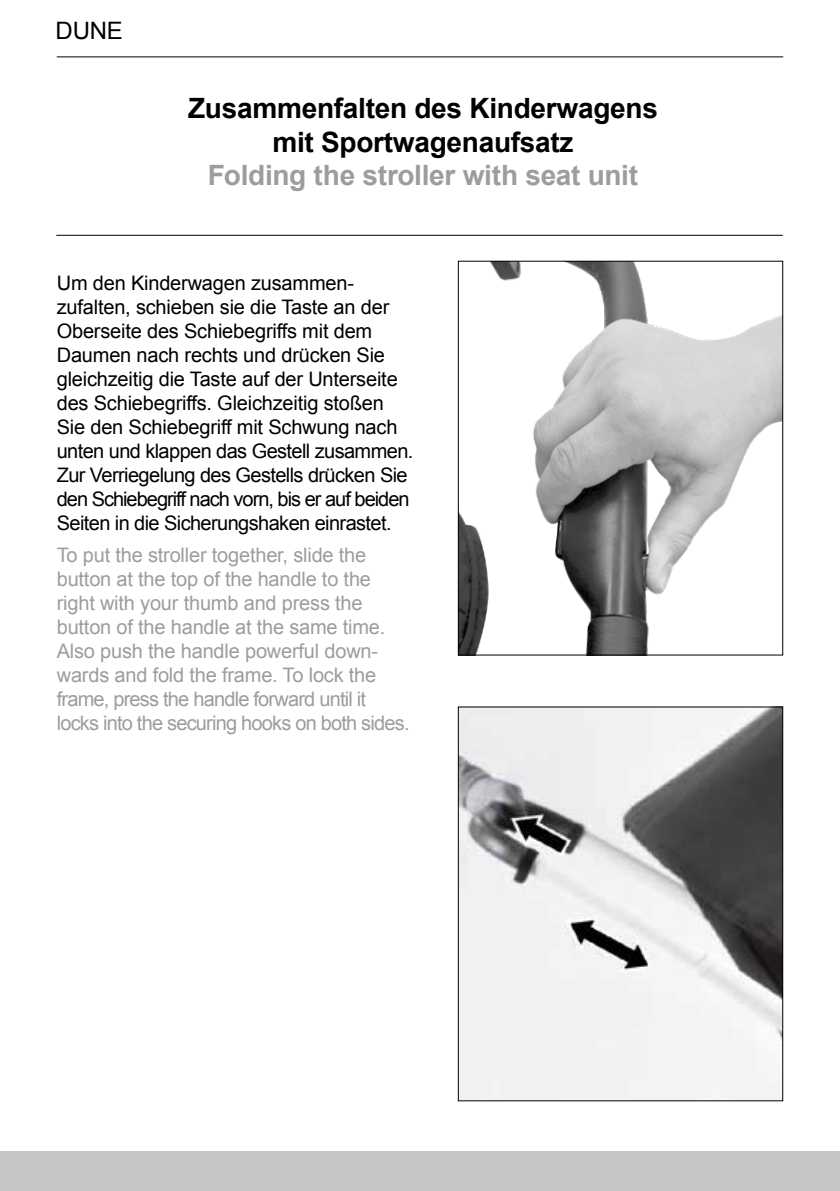
<style>
.page{position:relative;width:840px;height:1191px;background:#fff}
.page>*{position:absolute;margin:0;border:0;box-sizing:border-box;transform-origin:0 0}
.t1{font:700 28px/33.6px "Arial";letter-spacing:-.01em;color:#000;text-align:center}
.t2{font:700 28px "Arial";letter-spacing:-.01em;color:#9d9d9c}
.t3{font:24px "Arial";color:#000}
.t4{font:20px/24px "Arial";letter-spacing:-.01em;color:#000}
.t5{font:20px/24px "Arial";letter-spacing:-.01em;color:#9d9d9c}
</style>
<div class="page">
<div style="left:0;top:1151px;width:839px;height:40px;background:#c6c6c6"></div>
<hr style="left:57px;top:56px;width:725px;height:1px;background:#000">
<hr style="left:56px;top:235px;width:726px;height:1px;background:#000">
<img style="left:459px;top:708px;width:321px;height:391px">
<div style="left:457px;top:706px;width:325px;height:395px;border:1px solid #000"></div>
<img style="left:459px;top:263px;width:321px;height:390px">
<div style="left:457px;top:261px;width:325px;height:394px;border:1px solid #000"></div>
<p class="t3" style="left:56px;top:15px;width:69px">DUNE</p>
<h1 class="t1" style="left:188px;top:92px;width:471px">Zusammenfalten des Kinderwagens mit Sportwagenaufsatz</h1>
<h1 class="t2" style="left:208px;top:157px;width:432px">Folding the stroller with seat unit</h1>
<p class="t4" style="left:57px;top:271px;width:358px">Um den Kinderwagen zusammen&shy;zufalten, schieben sie die Taste an der Oberseite des Schiebegriffs mit dem Daumen nach rechts und drücken Sie gleichzeitig die Taste auf der Unterseite des Schiebegriffs. Gleichzeitig stoßen Sie den Schiebegriff mit Schwung nach unten und klappen das Gestell zusammen.<br>Zur Verriegelung des Gestells drücken Sie den Schiebegriff nach vorn, bis er auf beiden Seiten in die Sicherungshaken einrastet.</p>
<p class="t5" style="left:57px;top:543px;width:354px">To put the stroller together, slide the button at the top of the handle to the right with your thumb and press the button of the handle at the same time.<br>Also push the handle powerful down&shy;wards and fold the frame. To lock the frame, press the handle forward until it locks into the securing hooks on both sides.</p>
</div>
